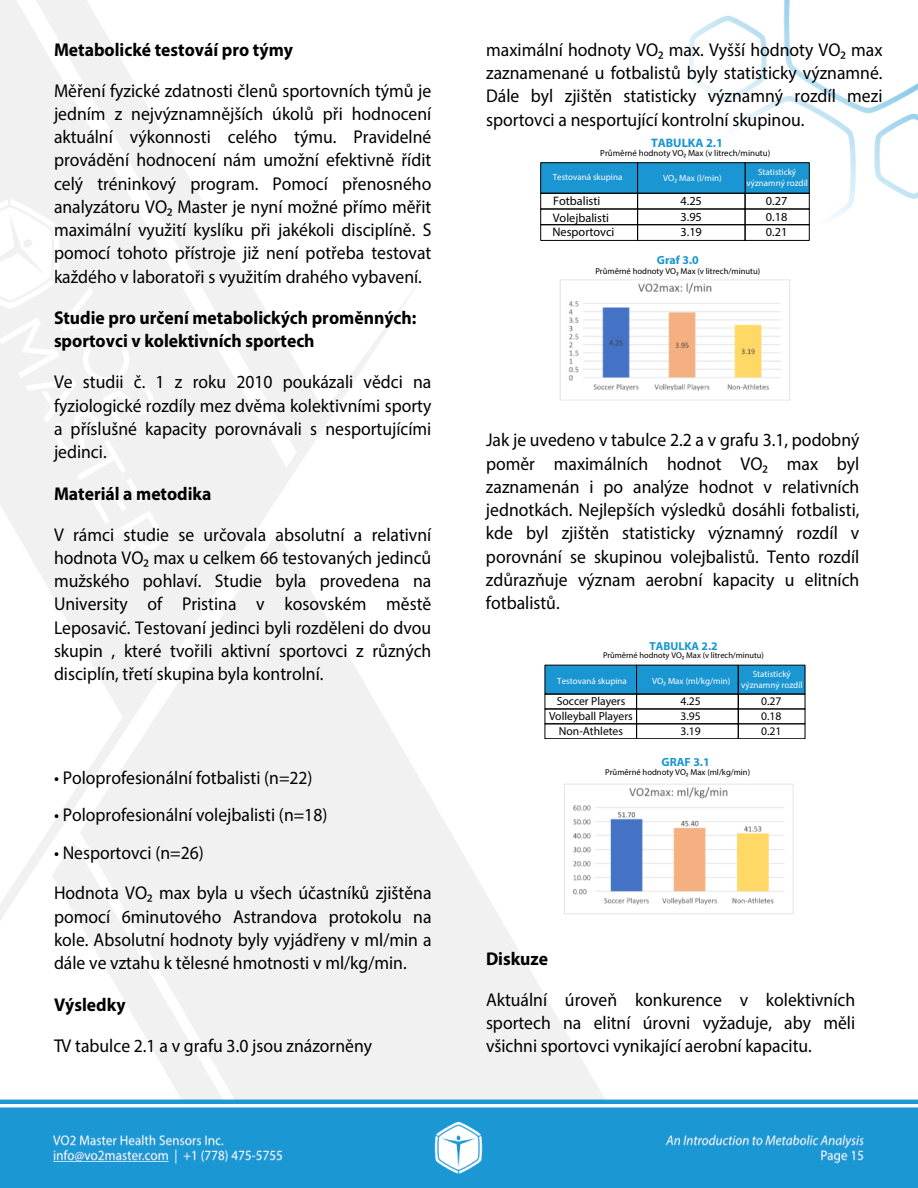
<style>
.page{position:relative;width:918px;height:1188px;background:#fff}
.page>*{position:absolute;margin:0;border:0;box-sizing:border-box;transform-origin:0 0}
.t1{font:18.6px/23.2px "Myriad Pro";color:#000;text-align:justify;scale:.95 1}
.t2{font:700 18.6px/23.2px "Myriad Pro";color:#000;scale:.95 1}
.t3{font:12.3px/15.6px "Myriad Pro";color:#000;text-align:justify}
.t4{font:700 12.3px "Myriad Pro";color:#1a96d3}
.t5{font:700 12px "Myriad Pro";color:#1a96d3}
.t6{font:11.7px/14.7px "Myriad Pro";color:#000;text-align:justify}
.t7{font:700 11.7px "Myriad Pro";color:#1a96d3}
.t8{font:9px/10.8px "Myriad Pro";color:#fff;text-align:center}
.t9{font:8.85px "Myriad Pro";color:#000}
.t10{font:8.55px "Myriad Pro";color:#000}
.t11{font:8.4px "Myriad Pro";color:#000}
</style>
<div class="page">
<img style="left:0;top:0;width:918px;height:1188px">
<div style="left:541px;top:162px;width:97px;height:32px;background:#1a96d3;border:1px solid #000"></div>
<div style="left:541px;top:193px;width:97px;height:16px;border:1px solid #000"></div>
<div style="left:541px;top:224px;width:97px;height:16px;border:1px solid #000"></div>
<div style="left:745px;top:162px;width:64px;height:32px;background:#1a96d3;border:1px solid #000"></div>
<div style="left:745px;top:193px;width:64px;height:16px;border:1px solid #000"></div>
<div style="left:745px;top:224px;width:64px;height:16px;border:1px solid #000"></div>
<div style="left:637px;top:162px;width:108px;height:32px;background:#1a96d3;border:1px solid #000"></div>
<div style="left:637px;top:193px;width:109px;height:16px;border:1px solid #000"></div>
<div style="left:637px;top:224px;width:109px;height:16px;border:1px solid #000"></div>
<img style="left:556px;top:277px;width:238px;height:126px">
<div style="left:545px;top:665px;width:92px;height:29px;background:#1a96d3"></div>
<div style="left:545px;top:694px;width:92px;height:15px;border:1px solid #000"></div>
<div style="left:545px;top:723px;width:92px;height:16px;border:1px solid #000"></div>
<div style="left:738px;top:665px;width:67px;height:29px;background:#1a96d3"></div>
<div style="left:738px;top:694px;width:67px;height:15px;border:1px solid #000"></div>
<div style="left:738px;top:723px;width:67px;height:16px;border:1px solid #000"></div>
<div style="left:636px;top:665px;width:103px;height:29px;background:#1a96d3"></div>
<div style="left:636px;top:694px;width:103px;height:15px;border:1px solid #000"></div>
<div style="left:636px;top:723px;width:103px;height:16px;border:1px solid #000"></div>
<img style="left:562px;top:782px;width:233px;height:134px">
<p class="t2" style="left:54px;top:38px;width:253px">Metabolické testováí pro týmy</p>
<p class="t1" style="left:54px;top:79px;width:399px">Měření fyzické zdatnosti členů sportovních týmů je jedním z nejvýznamnějších úkolů při hodnocení aktuální výkonnosti celého týmu. Pravidelné provádění hodnocení nám umožní efektivně řídit celý tréninkový program. Pomocí přenosného analyzátoru VO₂ Master je nyní možné přímo měřit maximální využití kyslíku při jakékoli disciplíně. S pomocí tohoto přístroje již není potřeba testovat každého v laboratoři s využitím drahého vybavení.</p>
<p class="t2" style="left:54px;top:305px;width:383px">Studie pro určení metabolických proměnných: sportovci v kolektivních sportech</p>
<p class="t1" style="left:54px;top:370px;width:399px">Ve studii č. 1 z roku 2010 poukázali vědci na fyziologické rozdíly mez dvěma kolektivními sporty a příslušné kapacity porovnávali s nesportujícími jedinci.</p>
<p class="t2" style="left:54px;top:484px;width:167px">Materiál a metodika</p>
<p class="t1" style="left:54px;top:523px;width:399px">V rámci studie se určovala absolutní a relativní hodnota VO₂ max u celkem 66 testovaných jedinců mužského pohlaví. Studie byla provedena na University of Pristina v kosovském městě Leposavić. Testovaní jedinci byli rozděleni do dvou skupin , které tvořili aktivní sportovci z různých disciplín, třetí skupina byla kontrolní.</p>
<p class="t1" style="left:54px;top:768px;width:274px">• Poloprofesionální fotbalisti (n=22)</p>
<p class="t1" style="left:54px;top:805px;width:289px">• Poloprofesionální volejbalisti (n=18)</p>
<p class="t1" style="left:54px;top:834px;width:399px;line-height:40.5px">• Nesportovci (n=26)<br>Hodnota VO₂ max byla u všech účastníků zjištěna</p>
<p class="t1" style="left:54px;top:904px;width:399px">pomocí 6minutového Astrandova protokolu na kole. Absolutní hodnoty byly vyjádřeny v ml/min a dále ve vztahu k tělesné hmotnosti v ml/kg/min.</p>
<p class="t2" style="left:54px;top:993px;width:77px">Výsledky</p>
<p class="t1" style="left:54px;top:1035px;width:336px">TV tabulce 2.1 a v grafu 3.0 jsou znázorněny</p>
<p class="t1" style="left:486px;top:38px;width:419px">maximální hodnoty VO₂ max. Vyšší hodnoty VO₂ max zaznamenané u fotbalistů byly statisticky významné.<br>Dále byl zjištěn statisticky významný rozdíl mezi sportovci a nesportující kontrolní skupinou.</p>
<p class="t4" style="left:651px;top:138px;width:73px">TABULKA 2.1</p>
<p class="t9" style="left:600px;top:148px;width:172px">Průměrné hodnoty VO₂ Max (v litrech/minutu)</p>
<p class="t8" style="left:553px;top:172px;width:71px">Testovaná skupina</p>
<p class="t3" style="left:553px;top:192px;width:58px;line-height:17.1px">Fotbalisti<br>Volejbalisti</p>
<p class="t3" style="left:552px;top:225px;width:64px">Nesportovci</p>
<p class="t8" style="left:663px;top:173px;width:60px">VO₂ Max (l/min)</p>
<p class="t8" style="left:746px;top:167px;width:63px">Statistický významný rozdíl</p>
<p class="t3" style="left:680px;top:194px;width:23px">4.25<br>3.95<br>3.19</p>
<p class="t3" style="left:766px;top:194px;width:23px">0.27<br>0.18<br>0.21</p>
<p class="t5" style="left:657px;top:252px;width:43px">Graf 3.0</p>
<p class="t10" style="left:595px;top:266px;width:166px">Průměrné hodnoty VO₂ Max (v litrech/minutu)</p>
<p class="t1" style="left:486px;top:428px;width:395px">Jak je uvedeno v tabulce 2.2 a v grafu 3.1, podobný poměr maximálních hodnot VO₂ max byl zaznamenán i po analýze hodnot v relativních jednotkách. Nejlepších výsledků dosáhli fotbalisti, kde byl zjištěn statisticky významný rozdíl v porovnání se skupinou volejbalistů. Tento rozdíl zdůrazňuje význam aerobní kapacity u elitních fotbalistů.</p>
<p class="t7" style="left:649px;top:641px;width:70px">TABULKA 2.2</p>
<p class="t11" style="left:603px;top:650px;width:162px">Průměrné hodnoty VO₂ Max (v litrech/minutu)</p>
<p class="t8" style="left:557px;top:675px;width:71px">Testovaná skupina</p>
<p class="t6" style="left:549px;top:695px;width:85px;text-align:center">Soccer Players<br>Volleyball Players<br>Non-Athletes</p>
<p class="t6" style="left:680px;top:695px;width:22px">4.25<br>3.95<br>3.19</p>
<p class="t6" style="left:761px;top:695px;width:22px">0.27<br>0.18<br>0.21</p>
<p class="t8" style="left:652px;top:676px;width:80px">VO₂ Max (ml/kg/min)</p>
<p class="t8" style="left:741px;top:669px;width:63px">Statistický významný rozdíl</p>
<p class="t5" style="left:662px;top:754px;width:50px">GRAF 3.1</p>
<p class="t10" style="left:605px;top:767px;width:146px">Průměrné hodnoty VO₂ Max (ml/kg/min)</p>
<p class="t2" style="left:486px;top:949px;width:67px">Diskuze</p>
<p class="t1" style="left:486px;top:988px;width:390px">Aktuální úroveň konkurence v kolektivních sportech na elitní úrovni vyžaduje, aby měli všichni sportovci vynikající aerobní kapacitu.</p>
</div>
